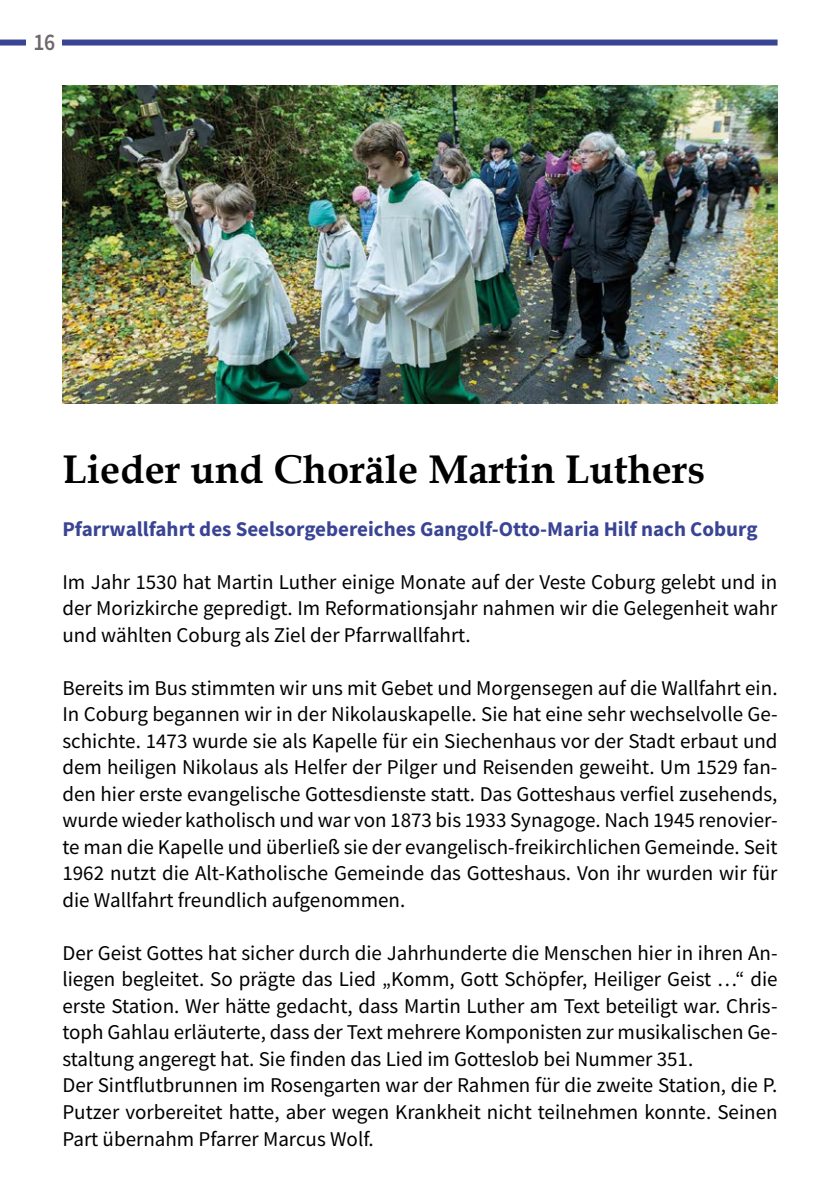
<style>
.page{position:relative;width:840px;height:1191px;background:#fff}
.page>*{position:absolute;margin:0;border:0;box-sizing:border-box;transform-origin:0 0}
.t1{font:700 40px "Book Antiqua";color:#000}
.t2{font:600 24px "Source Sans Pro";color:#6e686b;scale:.9 1}
.t3{font:21px/26.6px "Source Sans Pro";color:#000;text-align:justify}
.t4{font:700 21px "Source Sans Pro";color:#3a4495}
</style>
<div class="page">
<div style="left:0;top:40px;width:777px;height:6px;background:#3a4495"></div>
<div style="left:26px;top:17px;width:36px;height:51px;background:#fff"></div>
<img style="left:63px;top:85px;width:714px;height:318px">
<p class="t2" style="left:34px;top:26px;width:26px">16</p>
<h1 class="t1" style="left:62px;top:446px;width:644px">Lieder und Choräle Martin Luthers</h1>
<p class="t4" style="left:62px;top:514px;width:696px">Pfarrwallfahrt des Seelsorgebereiches Gangolf-Otto-Maria Hilf nach Coburg</p>
<p class="t3" style="left:62px;top:568px;width:716px">Im Jahr 1530 hat Martin Luther einige Monate auf der Veste Coburg gelebt und in der Morizkirche gepredigt. Im Reformationsjahr nahmen wir die Gelegenheit wahr und wählten Coburg als Ziel der Pfarrwallfahrt.</p>
<p class="t3" style="left:62px;top:674px;width:716px">Bereits im Bus stimmten wir uns mit Gebet und Morgensegen auf die Wallfahrt ein.<br>In Coburg begannen wir in der Nikolauskapelle. Sie hat eine sehr wechselvolle Ge&shy;schichte. 1473 wurde sie als Kapelle für ein Siechenhaus vor der Stadt erbaut und dem heiligen Nikolaus als Helfer der Pilger und Reisenden geweiht. Um 1529 fan&shy;den hier erste evangelische Gottesdienste statt. Das Gotteshaus verfiel zusehends, wurde wieder katholisch und war von 1873 bis 1933 Synagoge. Nach 1945 renovier&shy;te man die Kapelle und überließ sie der evangelisch-freikirchlichen Gemeinde. Seit 1962 nutzt die Alt-Katholische Gemeinde das Gotteshaus. Von ihr wurden wir für die Wallfahrt freundlich aufgenommen.</p>
<p class="t3" style="left:62px;top:939px;width:716px;text-align:left">Der Geist Gottes hat sicher durch die Jahrhunderte die Menschen hier in ihren An&shy;liegen begleitet. So prägte das Lied „Komm, Gott Schöpfer, Heiliger Geist …“ die erste Station. Wer hätte gedacht, dass Martin Luther am Text beteiligt war. Chris&shy;toph Gahlau erläuterte, dass der Text mehrere Komponisten zur musikalischen Ge&shy;staltung angeregt hat. Sie finden das Lied im Gotteslob bei Nummer 351.<br>Der Sintflutbrunnen im Rosengarten war der Rahmen für die zweite Station, die P.<br>Putzer vorbereitet hatte, aber wegen Krankheit nicht teilnehmen konnte. Seinen Part übernahm Pfarrer Marcus Wolf.</p>
</div>
